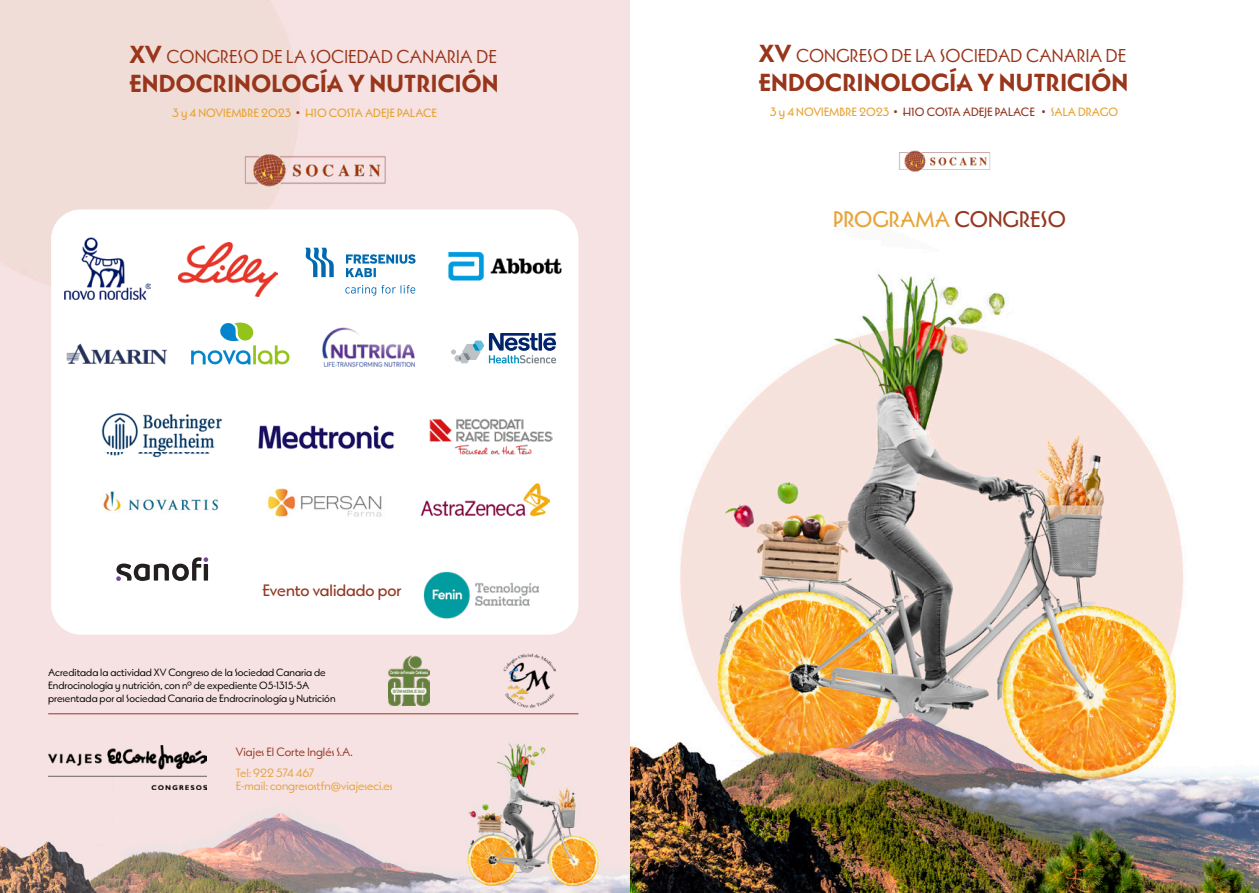
<style>
.page{position:relative;width:1259px;height:893px;background:#fff}
.page>*{position:absolute;margin:0;border:0;box-sizing:border-box;transform-origin:0 0}
.t1{font:700 24.6px "Marseille";letter-spacing:.01em;color:#98351a}
.t2{font:500 22.5px "Marseille";color:#e7a435}
.t3{font:18.6px "Marseille";letter-spacing:.005em;color:#98351a}
.t4{font:500 16.5px "Marseille";color:#943822}
.t5{font:500 12px "Marseille";color:#e7a435}
.t6{font:12px "Marseille";color:#e5a241}
.t7{font:12px "Marseille";color:#943822}
.t8{font:10.5px/12.6px "Marseille";color:#000}
.s1{font-weight:700;font-size:24.6px}
.s2{font-family:"Roboto";font-weight:700;color:#943822}
.s3{color:#943822}
</style>
<div class="page">
<img style="left:0;top:0;width:1259px;height:893px">
<img style="left:896px;top:147px;width:96px;height:28px">
<img style="left:240px;top:148px;width:149px;height:44px">
<hr style="left:48px;top:713px;width:530px;height:1px;background:#943822">
<img style="left:48px;top:745px;width:158px;height:44px">
<div style="left:51px;top:209px;width:527px;height:426px;background:#fff;border-radius:30px"></div>
<img style="left:504px;top:653px;width:51px;height:55px">
<img style="left:389px;top:655px;width:40px;height:51px">
<svg style="left:305px;top:248px;width:29px;height:29px"></svg>
<svg style="left:346px;top:254px;width:69px;height:23px"></svg>
<svg style="left:345px;top:285px;width:70px;height:11px"></svg>
<img style="left:64px;top:238px;width:87px;height:61px">
<img style="left:429px;top:419px;width:124px;height:36px">
<img style="left:267px;top:488px;width:115px;height:29px">
<img style="left:66px;top:343px;width:102px;height:22px">
<svg style="left:451px;top:333px;width:105px;height:30px"></svg>
<img style="left:420px;top:483px;width:130px;height:34px">
<img style="left:447px;top:251px;width:115px;height:30px">
<img style="left:179px;top:243px;width:98px;height:54px">
<img style="left:423px;top:571px;width:116px;height:48px">
<svg style="left:191px;top:323px;width:98px;height:41px"></svg>
<svg style="left:116px;top:557px;width:92px;height:24px"></svg>
<img style="left:322px;top:327px;width:93px;height:40px">
<img style="left:104px;top:452px;width:106px;height:6px">
<img style="left:103px;top:491px;width:116px;height:21px">
<img style="left:101px;top:412px;width:122px;height:40px">
<img style="left:258px;top:425px;width:136px;height:24px">
<p class="t3" style="left:129px;top:45px;width:369px"><span class="s1">XV</span> CONGRESO DE LA SOCIEDAD CANARIA DE</p>
<p class="t1" style="left:129px;top:68px;width:371px">ENDOCRINOLOGÍA Y NUTRICIÓN</p>
<p class="t5" style="left:172px;top:106px;width:266px">3 y 4 NOVIEMBRE 2023 <span class="s2">•</span> H10 COSTA ADEJE PALACE</p>
<p class="t4" style="left:262px;top:581px;width:140px">Evento validado por</p>
<p class="t8" style="left:48px;top:666px;width:289px">Acreditada la actividad XV Congreso de la Sociedad Canaria de<br>Endrocinología y nutrición, con nº de expediente 05-1315-5A presentada por al Sociedad Canaria de Endrocrinología y Nutrición</p>
<p class="t7" style="left:236px;top:744px;width:118px">Viajes El Corte Inglés S.A.</p>
<p class="t6" style="left:236px;top:765px;width:80px">Tel: 922 574 467</p>
<p class="t6" style="left:236px;top:779px;width:158px">E-mail: congresostfn@viajeseci.es</p>
<p class="t3" style="left:759px;top:44px;width:369px"><span class="s1">XV</span> CONGRESO DE LA SOCIEDAD CANARIA DE</p>
<p class="t1" style="left:759px;top:67px;width:371px">ENDOCRINOLOGÍA Y NUTRICIÓN</p>
<p class="t5" style="left:770px;top:105px;width:349px">3 y 4 NOVIEMBRE 2023 <span class="s2">•</span> <span class="s3">H10 COSTA ADEJE PALACE</span> <span class="s2">•</span> SALA DRAGO</p>
<p class="t2" style="left:833px;top:206px;width:234px">PROGRAMA <span class="s3">CONGRESO</span></p>
</div>
